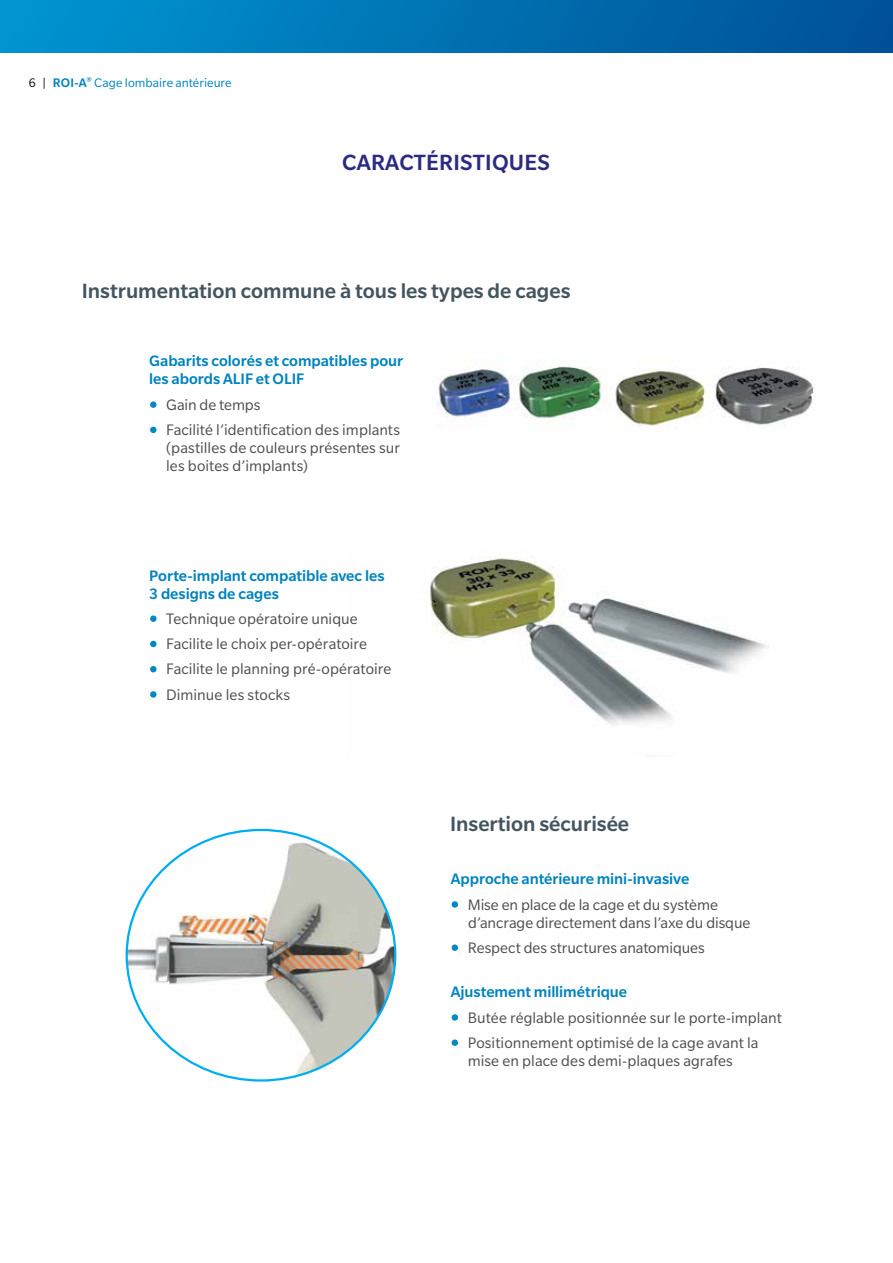
<style>
.page{position:relative;width:893px;height:1263px;background:#fff}
.page>*{position:absolute;margin:0;border:0;box-sizing:border-box;transform-origin:0 0}
.t1{font:500 24px "Slate Pro";letter-spacing:.01em;color:#2b2b81}
.t2{font:500 22.5px "Slate Pro";color:#455560}
.t3{font:16.5px/18px "Slate Pro";letter-spacing:.005em;color:#4d4d4f}
.t4{font:500 16.5px/18px "Slate Pro";letter-spacing:-.005em;color:#0083bf}
.t5{font:13.5px "Slate Pro";color:#0083bf}
.s1{color:#000}
.s2{font-weight:500}
.s3{color:#fff}
</style>
<div class="page">
<div style="left:0;top:0;width:893px;height:52px;background:linear-gradient(to right,#0095d1,#005095)"></div>
<img style="left:437px;top:366px;width:378px;height:60px">
<img style="left:430px;top:557px;width:339px;height:169px">
<img style="left:127px;top:830px;width:268px;height:250px">
<p class="t5" style="left:29px;top:76px;width:204px"><span class="s1">6 |</span> <span class="s2">ROI-A</span><sup>®</sup> Cage lombaire antérieure</p>
<h1 class="t1" style="left:342px;top:149px;width:209px">CARACTÉRISTIQUES</h1>
<h2 class="t2" style="left:82px;top:278px;width:490px">Instrumentation commune à tous les types de cages</h2>
<p class="t4" style="left:149px;top:352px;width:256px">Gabarits colorés et compatibles pour les abords ALIF et OLIF</p>
<p class="t3" style="left:149px;top:395px;width:113px"><span class="s3">•</span> Gain de temps</p>
<p class="t3" style="left:166px;top:421px;width:235px;text-align:justify;text-indent:-17px"><span class="s3">•</span> Facilité l’identification des implants (pastilles de couleurs présentes sur les boites d’implants)</p>
<p class="t4" style="left:149px;top:566px;width:237px">Porte-implant compatible avec les<br>3 designs de cages</p>
<p class="t3" style="left:149px;top:609px;width:210px"><span class="s3">•</span> Technique opératoire unique</p>
<p class="t3" style="left:149px;top:635px;width:219px"><span class="s3">•</span> Facilite le choix per-opératoire</p>
<p class="t3" style="left:149px;top:660px;width:244px"><span class="s3">•</span> Facilite le planning pré-opératoire</p>
<p class="t3" style="left:149px;top:685px;width:143px"><span class="s3">•</span> Diminue les stocks</p>
<h2 class="t2" style="left:450px;top:811px;width:181px">Insertion sécurisée</h2>
<p class="t4" style="left:451px;top:870px;width:240px">Approche antérieure mini-invasive</p>
<p class="t3" style="left:468px;top:895px;width:284px;text-indent:-17px"><span class="s3">•</span> Mise en place de la cage et du système d’ancrage directement dans l’axe du disque</p>
<p class="t3" style="left:451px;top:938px;width:256px"><span class="s3">•</span> Respect des structures anatomiques</p>
<p class="t4" style="left:451px;top:983px;width:178px">Ajustement millimétrique</p>
<p class="t3" style="left:451px;top:1008px;width:333px"><span class="s3">•</span> Butée réglable positionnée sur le porte-implant</p>
<p class="t3" style="left:451px;top:1033px;width:309px;text-align:center"><span class="s3">•</span> Positionnement optimisé de la cage avant la mise en place des demi-plaques agrafes</p>
</div>
